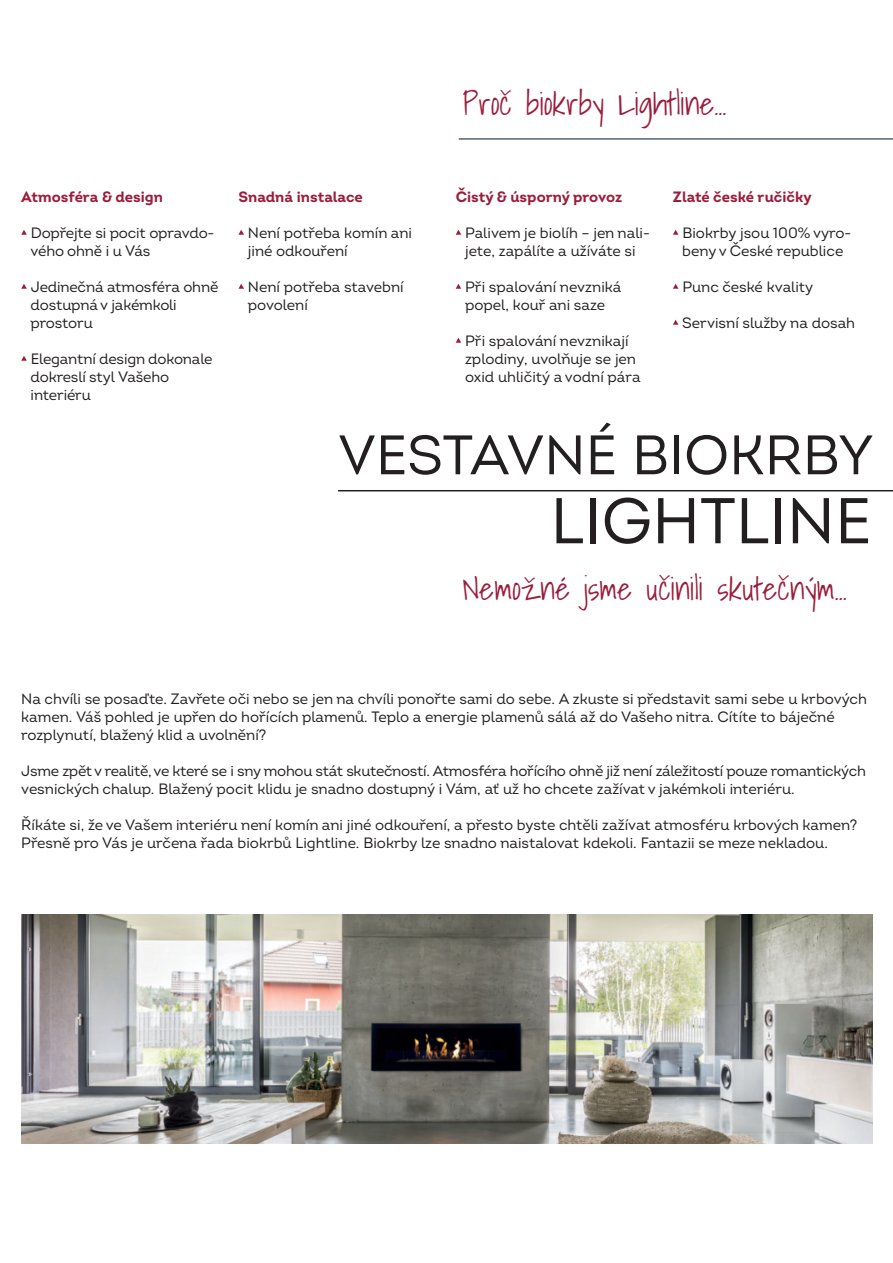
<style>
.page{position:relative;width:893px;height:1263px;background:#fff}
.page>*{position:absolute;margin:0;border:0;box-sizing:border-box;transform-origin:0 0}
.t1{font:64.5px "Intro";color:#231f20}
.t2{font:55.5px "Intro";color:#231f20}
.t3{font:300 31.5px "Shadows Into";color:#9b1e3c}
.t4{font:15px/18px "Intro";color:#231f20}
.t5{font:15px/18px "Intro";letter-spacing:-.02em;color:#231f20}
.t6{font:700 15px "Intro";color:#9b1e3c}
</style>
<div class="page">
<hr style="left:338px;top:490px;width:554px;height:1px;background:#231f20">
<hr style="left:459px;top:138px;width:433px;height:2px;background:#56646f">
<svg style="left:21px;top:230px;width:6px;height:5px"></svg>
<svg style="left:238px;top:230px;width:6px;height:5px"></svg>
<svg style="left:455px;top:230px;width:6px;height:5px"></svg>
<svg style="left:673px;top:230px;width:5px;height:5px"></svg>
<svg style="left:673px;top:284px;width:5px;height:5px"></svg>
<svg style="left:673px;top:320px;width:5px;height:5px"></svg>
<svg style="left:238px;top:284px;width:6px;height:5px"></svg>
<svg style="left:455px;top:284px;width:6px;height:5px"></svg>
<svg style="left:455px;top:338px;width:6px;height:5px"></svg>
<svg style="left:21px;top:284px;width:6px;height:5px"></svg>
<svg style="left:21px;top:356px;width:6px;height:5px"></svg>
<img style="left:21px;top:915px;width:851px;height:229px">
<h3 class="t3" style="left:462px;top:85px;width:266px">Proč biokrby Lightline...</h3>
<p class="t6" style="left:21px;top:192px;width:143px">Atmosféra &amp; design</p>
<p class="t4" style="left:31px;top:225px;width:185px">Dopřejte si pocit opravdo&shy;vého ohně i u Vás</p>
<p class="t4" style="left:31px;top:279px;width:189px">Jedinečná atmosféra ohně dostupná v jakémkoli prostoru</p>
<p class="t4" style="left:31px;top:351px;width:183px">Elegantní design dokonale dokreslí styl Vašeho interiéru</p>
<p class="t6" style="left:238px;top:192px;width:126px">Snadná instalace</p>
<p class="t4" style="left:248px;top:225px;width:166px">Není potřeba komín ani jiné odkouření</p>
<p class="t4" style="left:248px;top:279px;width:157px">Není potřeba stavební povolení</p>
<p class="t6" style="left:455px;top:192px;width:168px">Čistý&amp; úspornýprovoz</p>
<p class="t4" style="left:465px;top:225px;width:186px">Palivem je biolíh – jen nali&shy;jete, zapálíte a užíváte si</p>
<p class="t4" style="left:465px;top:279px;width:158px">Při spalování nevzniká popel, kouř ani saze</p>
<p class="t4" style="left:465px;top:333px;width:177px">Při spalování nevznikají zplodiny, uvolňuje se jen oxid uhličitý a vodní pára</p>
<p class="t6" style="left:673px;top:192px;width:140px">Zlaté české ručičky</p>
<p class="t4" style="left:682px;top:225px;width:171px">Biokrby jsou 100% vyro&shy;beny v České republice</p>
<p class="t4" style="left:682px;top:279px;width:132px">Punc české kvality</p>
<p class="t4" style="left:682px;top:315px;width:174px">Servisní služby na dosah</p>
<h2 class="t2" style="left:338px;top:435px;width:536px">VESTAVNÉ BIOKRBY</h2>
<h1 class="t1" style="left:550px;top:498px;width:323px">LIGHTLINE</h1>
<h3 class="t3" style="left:462px;top:570px;width:386px">Nemožné jsme učinili skutečným…</h3>
<p class="t4" style="left:21px;top:691px;width:847px">Na chvíli se posaďte. Zavřete oči nebo se jen na chvíli ponořte sami do sebe. A zkuste si představit sami sebe u krbových kamen. Váš pohled je upřen do hořících plamenů. Teplo a energie plamenů sálá až do Vašeho nitra. Cítíte to báječné rozplynutí, blažený klid a uvolnění?</p>
<p class="t5" style="left:21px;top:763px;width:846px">Jsme zpět v realitě, ve které se i sny mohou stát skutečností. Atmosféra hořícího ohně již není záležitostí pouze romantických vesnických chalup. Blažený pocit klidu je snadno dostupný i Vám, ať už ho chcete zažívat v jakémkoli interiéru.</p>
<p class="t4" style="left:21px;top:817px;width:837px">Říkáte si, že ve Vašem interiéru není komín ani jiné odkouření, a přesto byste chtěli zažívat atmosféru krbových kamen?<br>Přesně pro Vás je určena řada biokrbů Lightline. Biokrby lze snadno naistalovat kdekoli. Fantazii se meze nekladou.</p>
</div>
